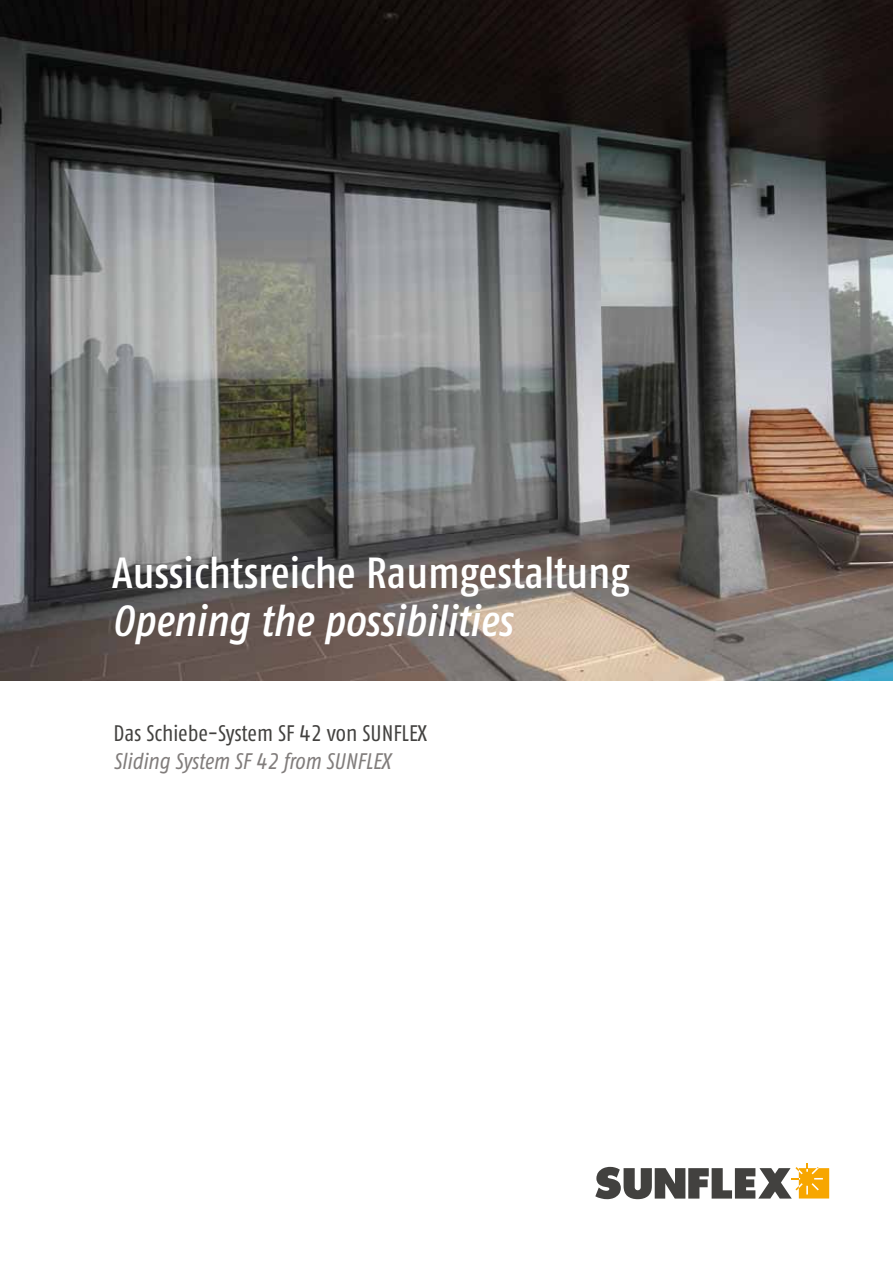
<style>
.page{position:relative;width:893px;height:1263px;background:#fff}
.page>*{position:absolute;margin:0;border:0;box-sizing:border-box;transform-origin:0 0}
.t1{font:43.5px "Fago Co Med Tf";letter-spacing:-.005em;color:#fff}
.t2{font:italic 43.5px "Fago Co Med Tf";color:#fff}
.t3{font:22.5px "Fago Co Regular Tf";color:#42413f}
.t4{font:italic 22.5px "Fago Co Regular Tf";color:#817d7c}
</style>
<div class="page">
<img style="left:0;top:0;width:893px;height:680px">
<svg style="left:595px;top:1163px;width:234px;height:36px"></svg>
<h1 class="t1" style="left:112px;top:547px;width:519px">Aussichtsreiche Raumgestaltung</h1>
<h1 class="t2" style="left:112px;top:595px;width:402px">Opening the possibilities</h1>
<p class="t3" style="left:114px;top:720px;width:315px">Das Schiebe-System SF 42 von SUNFLEX</p>
<p class="t4" style="left:114px;top:749px;width:278px">Sliding System SF 42 from SUNFLEX</p>
</div>
